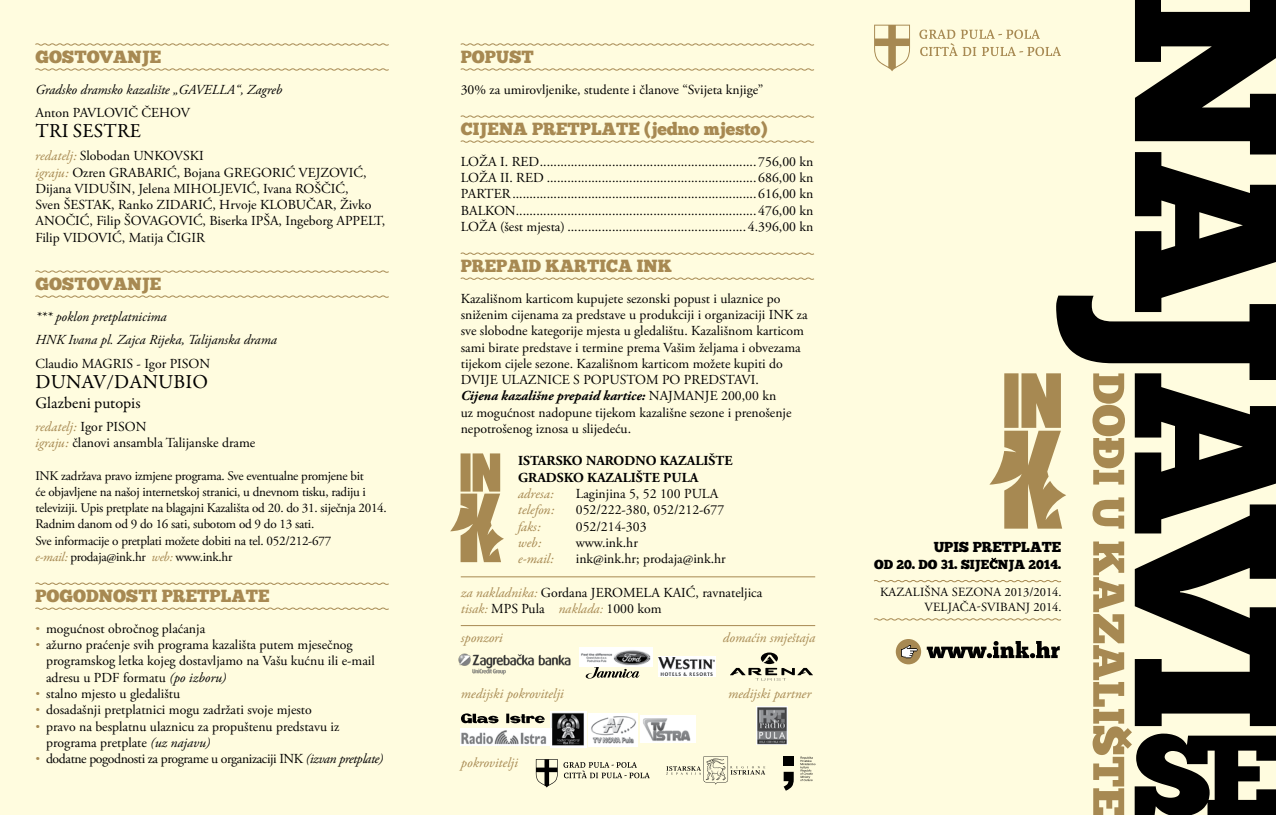
<style>
.page{position:relative;width:1276px;height:815px;background:#fff}
.page>*{position:absolute;margin:0;border:0;box-sizing:border-box;transform-origin:0 0}
.t1{font:20px "Garamond Premr Pro";letter-spacing:.01em;color:#000}
.t2{font:17.5px "Chunk Five";color:#a78952}
.t3{font:16.25px "Garamond Premr Pro";color:#000}
.t4{font:14.38px "Chunk Five";color:#000}
.t5{font:13.75px/16.2px "Adobe Garamond Pro";color:#000}
.t6{font:italic 13.75px/23.4px "Adobe Garamond Pro";color:#000}
.t7{font:italic 13.75px "Adobe Garamond Pro";color:#a78952}
.t8{font:13.75px "Adobe Garamond Pro";letter-spacing:-.03em;color:#000}
.t9{font:italic 13.75px "Garamond Premr Pro";letter-spacing:-.005em;color:#a78952}
.t10{font:700 13.75px/16.2px "Adobe Garamond Pro";color:#000}
.t11{font:13.12px/16.2px "Adobe Garamond Pro";letter-spacing:-.02em;color:#000}
.t12{font:13px "Chunk Five";color:#000}
.t13{font:12.5px/15px "Adobe Garamond Pro";letter-spacing:.015em;color:#000;text-align:right}
.s1{font-family:"Garamond Premr Pro";font-style:italic;color:#a78952}
.s2{font-family:"Adobe Garamond Pro";font-style:normal;color:#000}
.s3{font-family:"Chunk Five";color:#a78952}
.s4{font-style:italic}
.s5{font-weight:700;font-style:italic}
.s6{font-style:italic;color:#a78952}
</style>
<div class="page">
<div style="left:0;top:0;width:1056px;height:815px;background:#fffcdf"></div>
<svg style="left:989px;top:558px;width:9px;height:11px"></svg>
<svg style="left:989px;top:373px;width:67px;height:156px;background:#c5b082"></svg>
<svg style="left:873px;top:579px;width:183px;height:4px"></svg>
<svg style="left:873px;top:618px;width:183px;height:3px"></svg>
<svg style="left:1056px;top:0;width:220px;height:815px;background:#7e7d6e"></svg>
<svg style="left:1092px;top:373px;width:40px;height:442px;background:#d8c9a1"></svg>
<div style="left:895px;top:639px;width:26px;height:25px;background:#a78952;border-radius:50%"></div>
<svg style="left:926px;top:641px;width:133px;height:17px;background:#838273"></svg>
<svg style="left:901px;top:645px;width:16px;height:13px"></svg>
<svg style="left:874px;top:25px;width:36px;height:46px;background:#dccfa7"></svg>
<svg style="left:919px;top:30px;width:142px;height:26px;background:#ede5c3"></svg>
<svg style="left:536px;top:759px;width:114px;height:29px;background:#d7d4bc"></svg>
<svg style="left:35px;top:43px;width:354px;height:3px"></svg>
<svg style="left:35px;top:68px;width:354px;height:3px"></svg>
<svg style="left:35px;top:270px;width:354px;height:3px"></svg>
<svg style="left:35px;top:295px;width:354px;height:3px"></svg>
<svg style="left:35px;top:582px;width:354px;height:3px"></svg>
<svg style="left:35px;top:607px;width:354px;height:3px"></svg>
<svg style="left:460px;top:43px;width:354px;height:3px"></svg>
<svg style="left:460px;top:68px;width:354px;height:3px"></svg>
<svg style="left:460px;top:115px;width:354px;height:3px"></svg>
<svg style="left:460px;top:140px;width:354px;height:3px"></svg>
<svg style="left:460px;top:252px;width:354px;height:3px"></svg>
<svg style="left:460px;top:277px;width:354px;height:3px"></svg>
<hr style="left:461px;top:576px;width:354px;height:1px;background:#a78952">
<hr style="left:461px;top:625px;width:354px;height:1px;background:#a78952">
<svg style="left:450px;top:453px;width:54px;height:109px;background:#c9b689"></svg>
<img style="left:756px;top:707px;width:31px;height:37px">
<img style="left:551px;top:712px;width:35px;height:36px">
<img style="left:461px;top:728px;width:90px;height:17px">
<img style="left:589px;top:713px;width:49px;height:33px">
<img style="left:640px;top:715px;width:55px;height:27px">
<svg style="left:461px;top:713px;width:84px;height:10px"></svg>
<img style="left:580px;top:647px;width:72px;height:19px">
<svg style="left:586px;top:667px;width:53px;height:12px"></svg>
<svg style="left:730px;top:652px;width:83px;height:29px;background:#d3d1b9"></svg>
<svg style="left:800px;top:757px;width:15px;height:24px"></svg>
<svg style="left:783px;top:772px;width:10px;height:19px"></svg>
<div style="left:783px;top:757px;width:10px;height:9px;background:#000"></div>
<img style="left:456px;top:652px;width:118px;height:24px">
<svg style="left:666px;top:756px;width:99px;height:29px;background:#eae7cc"></svg>
<img style="left:658px;top:656px;width:58px;height:21px">
<p class="t2" style="left:35px;top:49px;width:127px">GOSTOVANJE</p>
<p class="t6" style="left:35px;top:78px;width:248px">Gradsko dramsko kazalište „GAVELLA“, Zagreb</p>
<p class="t5" style="left:35px;top:105px;width:156px">Anton PAVLOVIČ ČEHOV</p>
<h1 class="t1" style="left:35px;top:119px;width:107px">TRI SESTRE</h1>
<p class="t5" style="left:35px;top:148px;width:351px"><span class="s1">redatelj:</span> Slobodan UNKOVSKI<br><span class="s1">igraju:</span> Ozren GRABARIĆ, Bojana GREGORIĆ VEJZOVIĆ, Dijana VIDUŠIN, Jelena MIHOLJEVIĆ, Ivana ROŠČIĆ,<br>Sven ŠESTAK, Ranko ZIDARIĆ, Hrvoje KLOBUČAR, Živko ANOČIĆ, Filip ŠOVAGOVIĆ, Biserka IPŠA, Ingeborg APPELT, Filip VIDOVIĆ, Matija ČIGIR</p>
<p class="t2" style="left:35px;top:276px;width:127px">GOSTOVANJE</p>
<p class="t6" style="left:35px;top:305px;width:243px">*** poklon pretplatnicima<br>HNK Ivana pl. Zajca Rijeka, Talijanska drama</p>
<p class="t5" style="left:35px;top:356px;width:176px">Claudio MAGRIS - Igor PISON</p>
<h1 class="t1" style="left:35px;top:369px;width:174px">DUNAV/DANUBIO</h1>
<p class="t3" style="left:35px;top:393px;width:107px">Glazbeni putopis</p>
<p class="t9" style="left:35px;top:418px;width:113px">redatelj: <span class="s2">Igor PISON</span></p>
<p class="t5" style="left:35px;top:435px;width:221px"><span class="s1">igraju:</span> članovi ansambla Talijanske drame</p>
<p class="t11" style="left:35px;top:468px;width:353px">INK zadržava pravo izmjene programa. Sve eventualne promjene bit<br>će objavljene na našoj internetskoj stranici, u dnevnom tisku, radiju i televiziji. Upis pretplate na blagajni Kazališta od 20. do 31. siječnja 2014.<br>Radnim danom od 9 do 16 sati, subotom od 9 do 13 sati.<br>Sve informacije o pretplati možete dobiti na tel. 052/212-677<br><span class="s1">e-mail:</span> prodaja@ink.hr <span class="s1">web:</span> www.ink.hr</p>
<p class="t2" style="left:35px;top:588px;width:236px">POGODNOSTI PRETPLATE</p>
<p class="t5" style="left:35px;top:621px;width:171px"><span class="s3">•</span> mogućnost obročnog plaćanja</p>
<p class="t5" style="left:46px;top:637px;width:330px;text-indent:-11px"><span class="s3">•</span> ažurno praćenje svih programa kazališta putem mjesečnog programskog letka kojeg dostavljamo na Vašu kućnu ili e-mail adresu u PDF formatu <span class="s4">(po izboru)</span></p>
<p class="t5" style="left:35px;top:686px;width:146px"><span class="s3">•</span> stalno mjesto u gledalištu</p>
<p class="t5" style="left:35px;top:702px;width:278px"><span class="s3">•</span> dosadašnji pretplatnici mogu zadržati svoje mjesto</p>
<p class="t5" style="left:46px;top:718px;width:295px;text-indent:-11px"><span class="s3">•</span> pravo na besplatnu ulaznicu za propuštenu predstavu iz programa pretplate <span class="s4">(uz najavu)</span></p>
<p class="t8" style="left:35px;top:750px;width:349px"><span class="s3">•</span> dodatne pogodnosti za programe u organizaciji INK <span class="s4">(izvan pretplate)</span></p>
<p class="t2" style="left:461px;top:49px;width:74px">POPUST</p>
<p class="t5" style="left:461px;top:82px;width:304px">30% za umirovljenike, studente i članove “Svijeta knjige”</p>
<p class="t2" style="left:461px;top:121px;width:308px">CIJENA PRETPLATE (jedno mjesto)</p>
<p class="t5" style="left:461px;top:154px;width:354px;text-align:justify">LOŽA I. RED............................................................... 756,00 kn LOŽA II. RED ............................................................. 686,00 kn PARTER....................................................................... 616,00 kn BALKON...................................................................... 476,00 kn LOŽA (šest mjesta) .................................................... 4.396,00 kn</p>
<p class="t2" style="left:461px;top:258px;width:213px">PREPAID KARTICA INK</p>
<p class="t5" style="left:461px;top:291px;width:348px">Kazališnom karticom kupujete sezonski popust i ulaznice po sniženim cijenama za predstave u produkciji i organizaciji INK za sve slobodne kategorije mjesta u gledalištu. Kazališnom karticom sami birate predstave i termine prema Vašim željama i obvezama tijekom cijele sezone. Kazališnom karticom možete kupiti do DVIJE ULAZNICE S POPUSTOM PO PREDSTAVI.<br><span class="s5">Cijena kazališne prepaid kartice:</span> NAJMANJE 200,00 kn<br>uz mogućnost nadopune tijekom kazališne sezone i prenošenje nepotrošenog iznosa u slijedeću.</p>
<p class="t10" style="left:518px;top:453px;width:216px">ISTARSKO NARODNO KAZALIŠTE<br>GRADSKO KAZALIŠTE PULA</p>
<p class="t9" style="left:518px;top:485px;width:38px">adresa:</p>
<p class="t5" style="left:576px;top:486px;width:144px">Laginjina 5, 52 100 PULA</p>
<p class="t9" style="left:518px;top:501px;width:38px">telefon:</p>
<p class="t5" style="left:576px;top:502px;width:150px">052/222-380, 052/212-677</p>
<p class="t9" style="left:518px;top:517px;width:25px">faks:</p>
<p class="t5" style="left:576px;top:518px;width:72px">052/214-303</p>
<p class="t9" style="left:518px;top:534px;width:25px">web:</p>
<p class="t5" style="left:576px;top:535px;width:64px">www.ink.hr</p>
<p class="t9" style="left:518px;top:550px;width:38px">e-mail:</p>
<p class="t5" style="left:576px;top:551px;width:151px">ink@ink.hr; prodaja@ink.hr</p>
<p class="t5" style="left:461px;top:585px;width:303px"><span class="s6">za nakladnika:</span> Gordana JEROMELA KAIĆ, ravnateljica <span class="s6">tisak:</span> MPS Pula <span class="s6">naklada:</span> 1000 kom</p>
<p class="t7" style="left:461px;top:630px;width:43px">sponzori</p>
<p class="t7" style="left:723px;top:630px;width:94px">domaćin smještaja</p>
<p class="t7" style="left:461px;top:685px;width:104px">medijski pokrovitelji</p>
<p class="t7" style="left:461px;top:754px;width:59px">pokrovitelji</p>
<p class="t7" style="left:728px;top:685px;width:85px">medijski partner</p>
<p class="t4" style="left:933px;top:540px;width:129px">UPIS PRETPLATE</p>
<p class="t12" style="left:874px;top:558px;width:189px">OD 20. DO 31. SIJE NJA 2014.</p>
<p class="t13" style="left:880px;top:585px;width:9px">kazališna</p>
<p class="t13" style="left:951px;top:585px;width:10px">sezona</p>
<p class="t13" style="left:924px;top:585px;width:139px">2013/2014.<br>VELJAČA-SVIBANJ 2014.</p>
</div>
